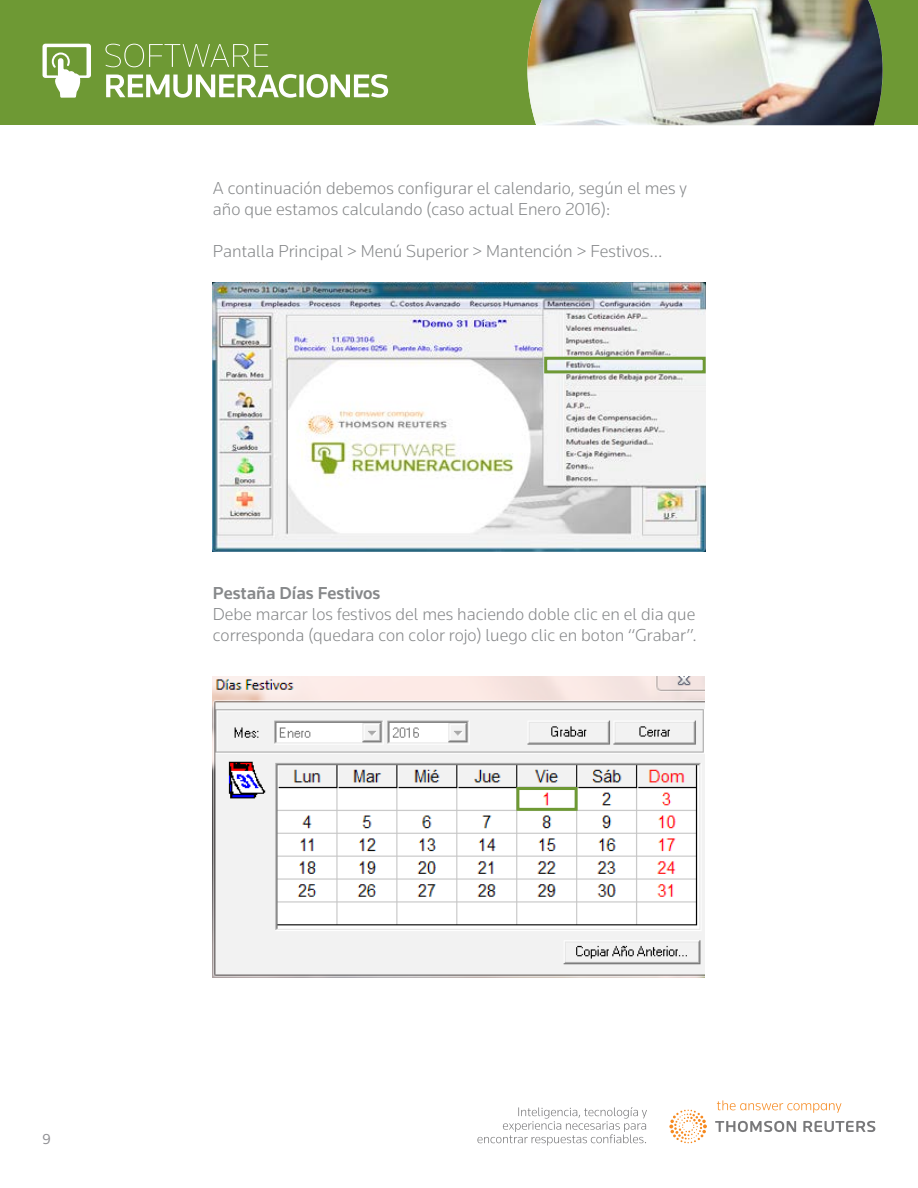
<style>
.page{position:relative;width:918px;height:1188px;background:#fff}
.page>*{position:absolute;margin:0;border:0;box-sizing:border-box;transform-origin:0 0}
.t1{font:300 18px/21px "Knowledge";color:#86888a}
.t2{font:500 18px "Knowledge";color:#86888a}
.t3{font:15px "Knowledge";color:#919195}
</style>
<div class="page">
<div style="left:0;top:0;width:918px;height:125px;background:#6e9934"></div>
<img style="left:527px;top:0;width:356px;height:125px">
<svg style="left:669px;top:1110px;width:38px;height:33px"></svg>
<svg style="left:715px;top:1121px;width:160px;height:11px"></svg>
<svg style="left:717px;top:1100px;width:124px;height:13px"></svg>
<svg style="left:477px;top:1107px;width:170px;height:38px"></svg>
<svg style="left:106px;top:74px;width:282px;height:24px"></svg>
<svg style="left:105px;top:44px;width:163px;height:23px"></svg>
<svg style="left:43px;top:44px;width:48px;height:54px"></svg>
<img style="left:213px;top:282px;width:493px;height:270px">
<div style="left:544px;top:357px;width:162px;height:16px;border:3px solid #6e9934"></div>
<img style="left:213px;top:677px;width:492px;height:300px">
<div style="left:516px;top:787px;width:62px;height:24px;border:3px solid #6e9934"></div>
<p class="t1" style="left:213px;top:178px;width:476px">A continuación debemos configurar el calendario, según el mes y año que estamos calculando (caso actual Enero 2016):</p>
<p class="t1" style="left:213px;top:241px;width:451px">Pantalla Principal &gt; Menú Superior &gt; Mantención &gt; Festivos…</p>
<p class="t2" style="left:213px;top:581px;width:169px">Pestaña Días Festivos</p>
<p class="t1" style="left:213px;top:603px;width:485px">Debe marcar los festivos del mes haciendo doble clic en el dia que corresponda (quedara con color rojo) luego clic en boton “Grabar”.</p>
<p class="t3" style="left:43px;top:1130px;width:10px">9</p>
</div>
